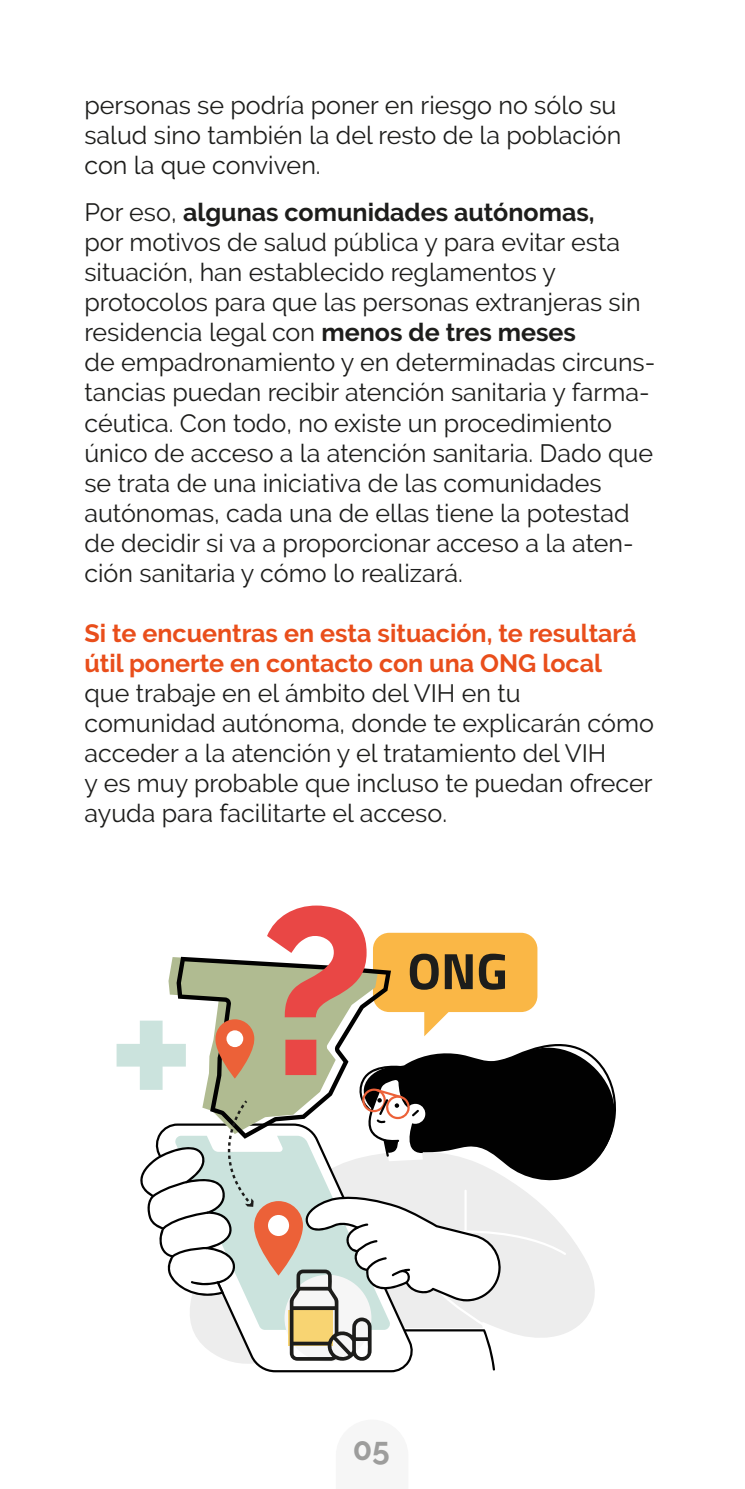
<style>
.page{position:relative;width:745px;height:1489px;background:#fff}
.page>*{position:absolute;margin:0;border:0;box-sizing:border-box;transform-origin:0 0}
.t1{font:700 51.25px "Cairo";color:#1d1d1b}
.t2{font:700 31.75px "Raleway";color:#9d9d9c}
.t3{font:25px/30px "Raleway";color:#1d1d1b}
.t4{font:700 25px/30px "Raleway";color:#e94e1b}
.s1{font-weight:700}
</style>
<div class="page">
<svg style="left:116px;top:905px;width:500px;height:465px"></svg>
<p class="t3" style="left:84px;top:90px;width:538px">personas se podría poner en riesgo no sólo su salud sino también la del resto de la población con la que conviven.</p>
<p class="t3" style="left:84px;top:197px;width:572px">Por eso, <span class="s1">algunas comunidades autónomas,<br></span>por motivos de salud pública y para evitar esta situación, han establecido reglamentos y protocolos para que las personas extranjeras sin residencia legal con <span class="s1">menos de tres meses<br></span>de empadronamiento y en determinadas circuns&shy;tancias puedan recibir atención sanitaria y farma&shy;céutica. Con todo, no existe un procedimiento único de acceso a la atención sanitaria. Dado que se trata de una iniciativa de las comunidades autónomas, cada una de ellas tiene la potestad de decidir si va a proporcionar acceso a la aten&shy;ción sanitaria y cómo lo realizará.</p>
<p class="t4" style="left:84px;top:618px;width:553px">Si te encuentras en esta situación, te resultará útil ponerte en contacto con una ONG local</p>
<p class="t3" style="left:84px;top:677px;width:570px">que trabaje en el ámbito del VIH en tu comunidad autónoma, donde te explicarán cómo acceder a la atención y el tratamiento del VIH<br>y es muy probable que incluso te puedan ofrecer ayuda para facilitarte el acceso.</p>
<h1 class="t1" style="left:407px;top:941px;width:102px">ONG</h1>
<p class="t2" style="left:352px;top:1430px;width:39px">05</p>
</div>
